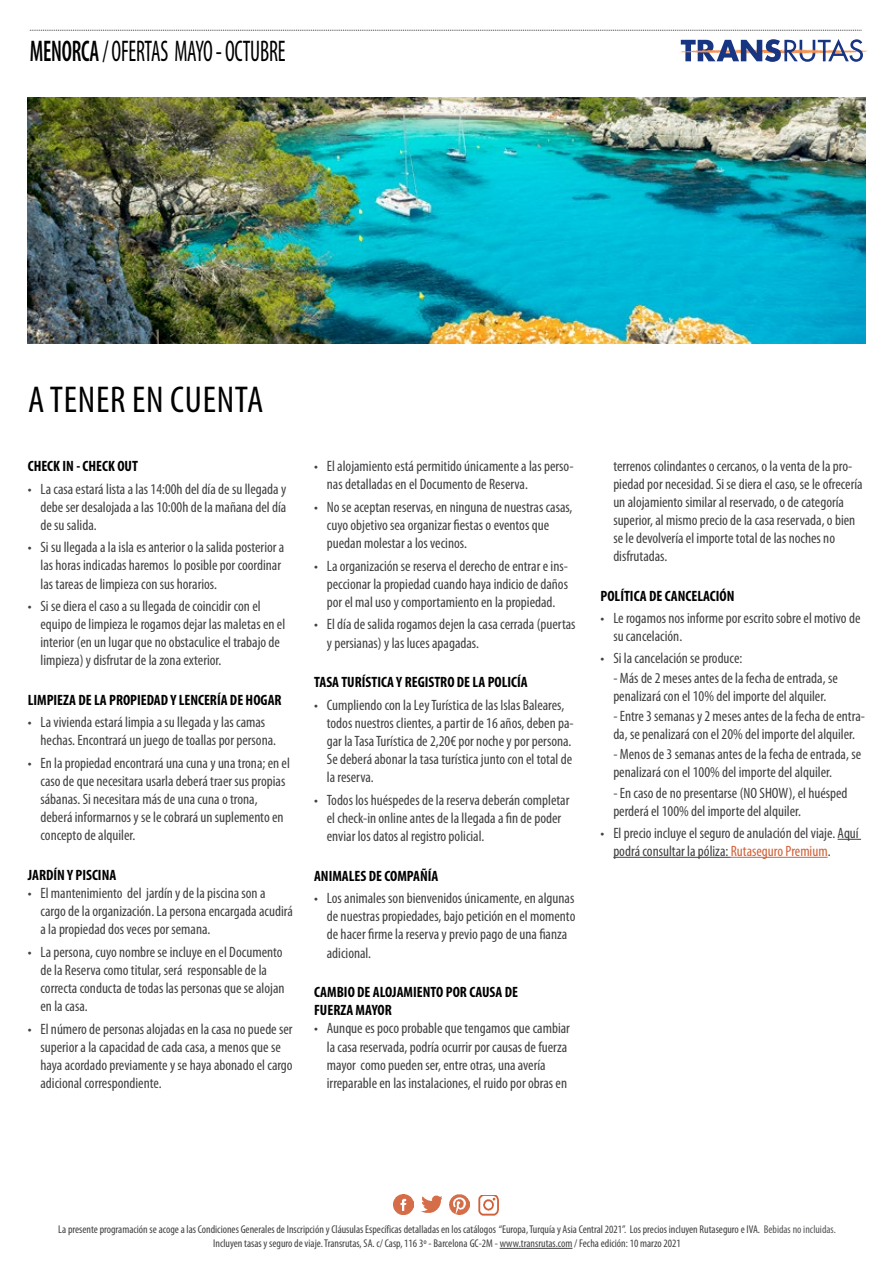
<style>
.page{position:relative;width:893px;height:1263px;background:#fff}
.page>*{position:absolute;margin:0;border:0;box-sizing:border-box;transform-origin:0 0}
.t1{font:condensed 37.5px "Myriad Pro";letter-spacing:.02em;color:#000}
.t2{font:condensed 30px "Myriad Pro";letter-spacing:-.01em;color:#000;scale:.73 1}
.t3{font:condensed 15px/18.1px "Myriad Pro";color:#414042}
.t4{font:700 condensed 15px/18.1px "Myriad Pro";color:#000}
.t5{font:condensed 11.25px/14.1px "Myriad Pro";color:#414042;text-align:center}
.s1{font-weight:600}
.s2{color:#d06039}
.s3{color:#565659}
</style>
<div class="page">
<svg style="left:680px;top:39px;width:188px;height:23px"></svg>
<svg style="left:30px;top:30px;width:832px;height:1px"></svg>
<hr style="left:500px;top:1248px;width:72px;height:1px;background:#414042">
<img style="left:478px;top:1195px;width:21px;height:20px">
<img style="left:450px;top:1195px;width:20px;height:20px">
<img style="left:394px;top:1195px;width:20px;height:20px">
<img style="left:421px;top:1195px;width:21px;height:18px">
<img style="left:28px;top:98px;width:838px;height:246px">
<svg style="left:838px;top:839px;width:23px;height:1px"></svg>
<hr style="left:613px;top:857px;width:118px;height:1px;background:#414042">
<hr style="left:731px;top:857px;width:97px;height:1px;background:#d06039">
<h2 class="t2" style="left:30px;top:35px;width:352px"><span class="s1">MENORCA</span> / OFERTAS MAYO - OCTUBRE</h2>
<h1 class="t1" style="left:28px;top:379px;width:237px">A TENER EN CUENTA</h1>
<p class="t4" style="left:28px;top:457px;width:112px">CHECK IN - CHECK OUT</p>
<p class="t3" style="left:41px;top:480px;width:247px;text-align:justify;text-indent:-13px">• La casa estará lista a las 14:00h del día de su llegada y debe ser desalojada a las 10:00h de la mañana del día de su salida.</p>
<p class="t3" style="left:41px;top:539px;width:245px;text-indent:-13px">• Si su llegada a la isla es anterior o la salida posterior a las horas indicadas haremos lo posible por coordinar las tareas de limpieza con sus horarios.</p>
<p class="t3" style="left:41px;top:597px;width:246px;text-indent:-13px">• Si se diera el caso a su llegada de coincidir con el equipo de limpieza le rogamos dejar las maletas en el interior (en un lugar que no obstaculice el trabajo de limpieza) y disfrutar de la zona exterior.</p>
<p class="t4" style="left:28px;top:691px;width:255px">LIMPIEZA DE LA PROPIEDAD Y LENCERÍA DE HOGAR</p>
<p class="t3" style="left:41px;top:713px;width:237px;text-indent:-13px">• La vivienda estará limpia a su llegada y las camas hechas. Encontrará un juego de toallas por persona.</p>
<p class="t3" style="left:41px;top:754px;width:251px;text-indent:-13px">• En la propiedad encontrará una cuna y una trona; en el caso de que necesitara usarla deberá traer sus propias sábanas. Si necesitara más de una cuna o trona, deberá informarnos y se le cobrará un suplemento en concepto de alquiler.</p>
<p class="t4" style="left:28px;top:866px;width:90px">JARDÍN Y PISCINA</p>
<p class="t3" style="left:41px;top:884px;width:254px;text-indent:-13px">• El mantenimiento del jardín y de la piscina son a cargo de la organización. La persona encargada acudirá a la propiedad dos veces por semana.</p>
<p class="t3" style="left:41px;top:943px;width:246px;text-indent:-13px">• La persona, cuyo nombre se incluye en el Documento de la Reserva como titular, será responsable de la correcta conducta de todas las personas que se alojan en la casa.</p>
<p class="t3" style="left:41px;top:1020px;width:254px;text-indent:-13px">• El número de personas alojadas en la casa no puede ser superior a la capacidad de cada casa, a menos que se haya acordado previamente y se haya abonado el cargo adicional correspondiente.</p>
<p class="t3" style="left:327px;top:457px;width:248px;text-indent:-13px">• El alojamiento está permitido únicamente a las perso&shy;nas detalladas en el Documento de Reserva.</p>
<p class="t3" style="left:327px;top:498px;width:247px;text-indent:-13px">• No se aceptan reservas, en ninguna de nuestras casas, cuyo objetivo sea organizar fiestas o eventos que puedan molestar a los vecinos.</p>
<p class="t3" style="left:327px;top:557px;width:243px;text-align:justify;text-indent:-13px">• La organización se reserva el derecho de entrar e ins&shy;peccionar la propiedad cuando haya indicio de daños por el mal uso y comportamiento en la propiedad.</p>
<p class="t3" style="left:327px;top:616px;width:250px;text-indent:-13px">• El día de salida rogamos dejen la casa cerrada (puertas y persianas) y las luces apagadas.</p>
<p class="t4" style="left:314px;top:673px;width:215px">TASA TURÍSTICA Y REGISTRO DE LA POLICÍA</p>
<p class="t3" style="left:327px;top:696px;width:248px;text-indent:-13px">• Cumpliendo con la Ley Turística de las Islas Baleares, todos nuestros clientes, a partir de 16 años, deben pa&shy;gar la Tasa Turística de 2,20€ por noche y por persona.<br>Se deberá abonar la tasa turística junto con el total de la reserva.</p>
<p class="t3" style="left:327px;top:791px;width:244px;text-indent:-13px">• Todos los huéspedes de la reserva deberán completar el check-in online antes de la llegada a fin de poder enviar los datos al registro policial.</p>
<p class="t4" style="left:314px;top:867px;width:126px">ANIMALES DE COMPAÑÍA</p>
<p class="t3" style="left:327px;top:889px;width:250px;text-indent:-13px">• Los animales son bienvenidos únicamente, en algunas de nuestras propiedades, bajo petición en el momento de hacer firme la reserva y previo pago de una fianza adicional.</p>
<p class="t4" style="left:314px;top:983px;width:205px">CAMBIO DE ALOJAMIENTO POR CAUSA DE<br>FUERZA MAYOR</p>
<p class="t3" style="left:327px;top:1019px;width:245px;text-indent:-13px">• Aunque es poco probable que tengamos que cambiar la casa reservada, podría ocurrir por causas de fuerza mayor como pueden ser, entre otras, una avería irreparable en las instalaciones, el ruido por obras en</p>
<p class="t3" style="left:613px;top:458px;width:251px">terrenos colindantes o cercanos, o la venta de la pro&shy;piedad por necesidad. Si se diera el caso, se le ofrecería un alojamiento similar al reservado, o de categoría superior, al mismo precio de la casa reservada, o bien se le devolvería el importe total de las noches no disfrutadas.</p>
<p class="t4" style="left:601px;top:587px;width:135px">POLÍTICA DE CANCELACIÓN</p>
<p class="t3" style="left:613px;top:609px;width:249px;text-indent:-13px">• Le rogamos nos informe por escrito sobre el motivo de su cancelación.</p>
<p class="t3" style="left:601px;top:649px;width:143px">• Si la cancelación se produce:</p>
<p class="t3" style="left:613px;top:669px;width:226px">- Más de 2 meses antes de la fecha de entrada, se penalizará con el 10% del importe del alquiler.</p>
<p class="t3" style="left:613px;top:708px;width:253px">- Entre 3 semanas y 2 meses antes de la fecha de entra&shy;da, se penalizará con el 20% del importe del alquiler.</p>
<p class="t3" style="left:613px;top:746px;width:249px">- Menos de 3 semanas antes de la fecha de entrada, se penalizará con el 100% del importe del alquiler.</p>
<p class="t3" style="left:613px;top:784px;width:236px">- En caso de no presentarse (NO SHOW), el huésped perderá el 100% del importe del alquiler.</p>
<p class="t3" style="left:613px;top:824px;width:247px;text-indent:-13px">• El precio incluye el seguro de anulación del viaje. Aquí podrá consultar la póliza: <span class="s2">Rutaseguro Premium</span>.</p>
<p class="t5" style="left:58px;top:1222px;width:779px">La presente programación se acoge a las Condiciones Generales de Inscripción y Cláusulas Específicas detalladas en los catálogos “Europa, Turquía y Asia Central 2021”. Los precios incluyen Rutaseguro e IVA. <span class="s3">Bebidas no incluidas.<br></span>Incluyen tasas y seguro de viaje. Transrutas, SA. c/ Casp, 116 3º - Barcelona GC-2M - www.transrutas.com / Fecha edición: 10 marzo 2021</p>
</div>
